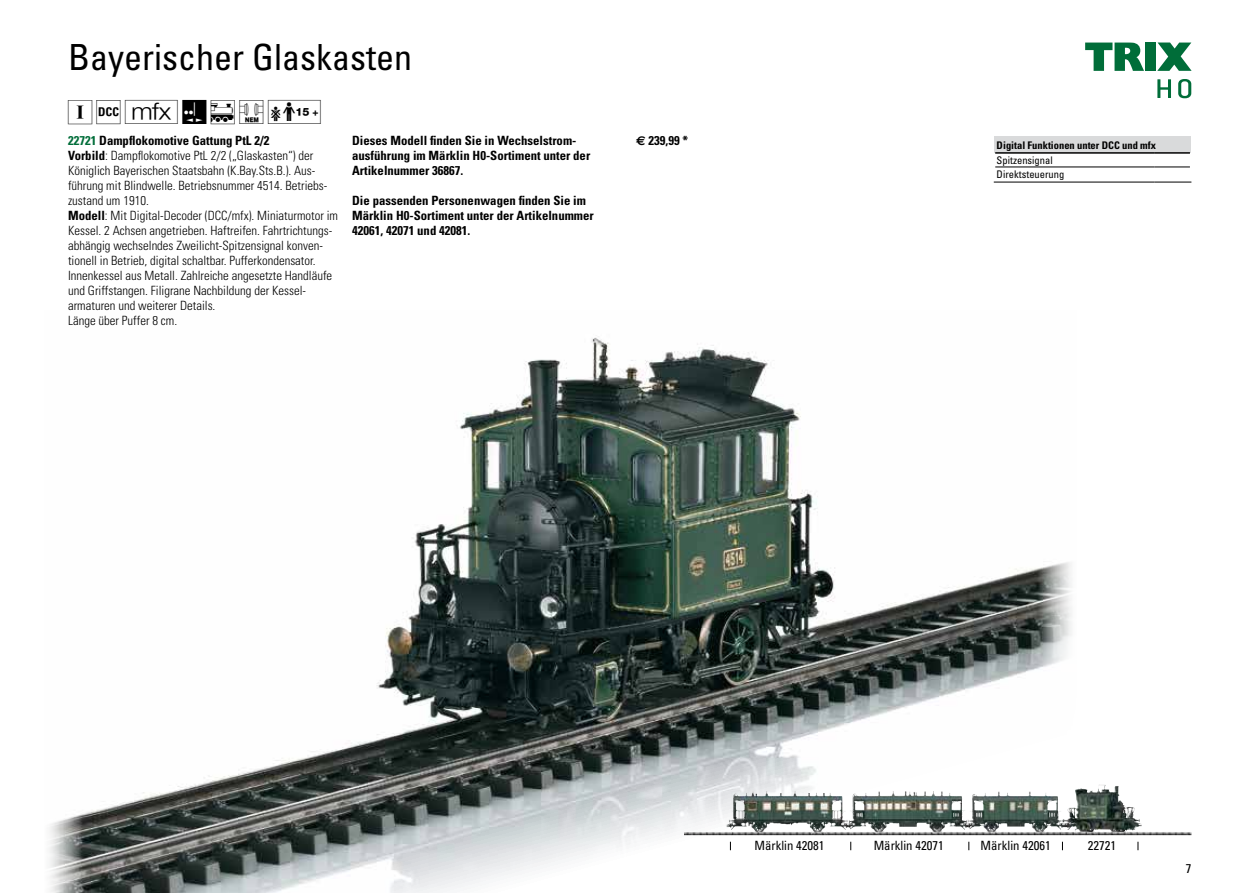
<style>
.page{position:relative;width:1234px;height:893px;background:#fff}
.page>*{position:absolute;margin:0;border:0;box-sizing:border-box;transform-origin:0 0}
.t1{font:condensed 36px "Univers LT Std";color:#000}
.t2{font:30px "Trix Piktos";color:#000}
.t3{font:300 condensed 12.75px/15px "Univers LT Std";color:#000}
.t4{font:700 condensed 12.75px/15px "Univers LT Std";color:#000}
.t5{font:condensed 12.75px "Univers LT Std";color:#000}
.t6{font:700 condensed 10.5px/14.9px "Univers LT Std";color:#000}
.s1{color:#006d39}
.s2{font-weight:700}
.s3{font-family:"Euro Sans";font-stretch:normal}
.s4{font-weight:400}
</style>
<div class="page">
<svg style="left:1085px;top:43px;width:58px;height:28px"></svg>
<div style="left:1144px;top:43px;width:11px;height:28px;background:#006d39"></div>
<svg style="left:1157px;top:43px;width:34px;height:28px"></svg>
<svg style="left:1157px;top:79px;width:33px;height:19px"></svg>
<img style="left:49px;top:337px;width:1030px;height:556px">
<img style="left:1044px;top:785px;width:54px;height:36px">
<div style="left:994px;top:137px;width:196px;height:16px;background:#d9dadb"></div>
<hr style="left:995px;top:153px;width:159px;height:1px;background:#000">
<hr style="left:1154px;top:153px;width:35px;height:1px;background:#000">
<hr style="left:995px;top:167px;width:159px;height:1px;background:#000">
<hr style="left:1154px;top:167px;width:35px;height:1px;background:#000">
<hr style="left:993px;top:182px;width:161px;height:1px;background:#000">
<hr style="left:1154px;top:182px;width:37px;height:1px;background:#000">
<p class="t1" style="left:68px;top:35px;width:345px">Bayerischer Glaskasten</p>
<p class="t2" style="left:68px;top:96px;width:259px">b§`KY1\</p>
<p class="t4" style="left:68px;top:133px;width:203px"><span class="s1">22721</span> Dampflokomotive Gattung PtL 2/2</p>
<p class="t3" style="left:68px;top:148px;width:271px"><span class="s2">Vorbild</span>: Dampflokomotive PtL 2/2 („Glaskasten“) der Königlich Bayerischen Staatsbahn (K.Bay.Sts.B.). Aus&shy;führung mit Blindwelle. Betriebsnummer 4514. Betriebs&shy;zustand um 1910.<br><span class="s2">Modell</span>: Mit Digital-Decoder (DCC/mfx). Miniaturmotor im Kessel. 2 Achsen angetrieben. Haftreifen. Fahrtrichtungs&shy;abhängig wechselndes Zweilicht-Spitzensignal konven&shy;tionell in Betrieb, digital schaltbar. Pufferkondensator.<br>Innenkessel aus Metall. Zahlreiche angesetzte Handläufe und Griffstangen. Filigrane Nachbildung der Kessel&shy;armaturen und weiterer Details.<br>Länge über Puffer 8 cm.</p>
<p class="t4" style="left:352px;top:133px;width:239px">Dieses Modell finden Sie in Wechselstrom&shy;ausführung im Märklin H0-Sortiment unter der<br>Artikelnummer 36867.</p>
<p class="t4" style="left:352px;top:193px;width:243px">Die passenden Personenwagen finden Sie im<br>Märklin H0-Sortiment unter der Artikelnummer<br>42061, 42071 und 42081.</p>
<p class="t4" style="left:636px;top:133px;width:54px"><span class="s3">€</span> 239,99 *</p>
<p class="t6" style="left:996px;top:137px;width:161px">Digital Funktionen unter DCC und mfx<br><span class="s4">Spitzensignal<br>Direktsteuerung</span></p>
<p class="t5" style="left:754px;top:837px;width:72px">Märklin 42081</p>
<p class="t5" style="left:873px;top:837px;width:72px">Märklin 42071</p>
<p class="t5" style="left:980px;top:837px;width:72px">Märklin 42061</p>
<p class="t5" style="left:1087px;top:837px;width:30px">22721</p>
<p class="t5" style="left:1185px;top:861px;width:7px">7</p>
</div>
